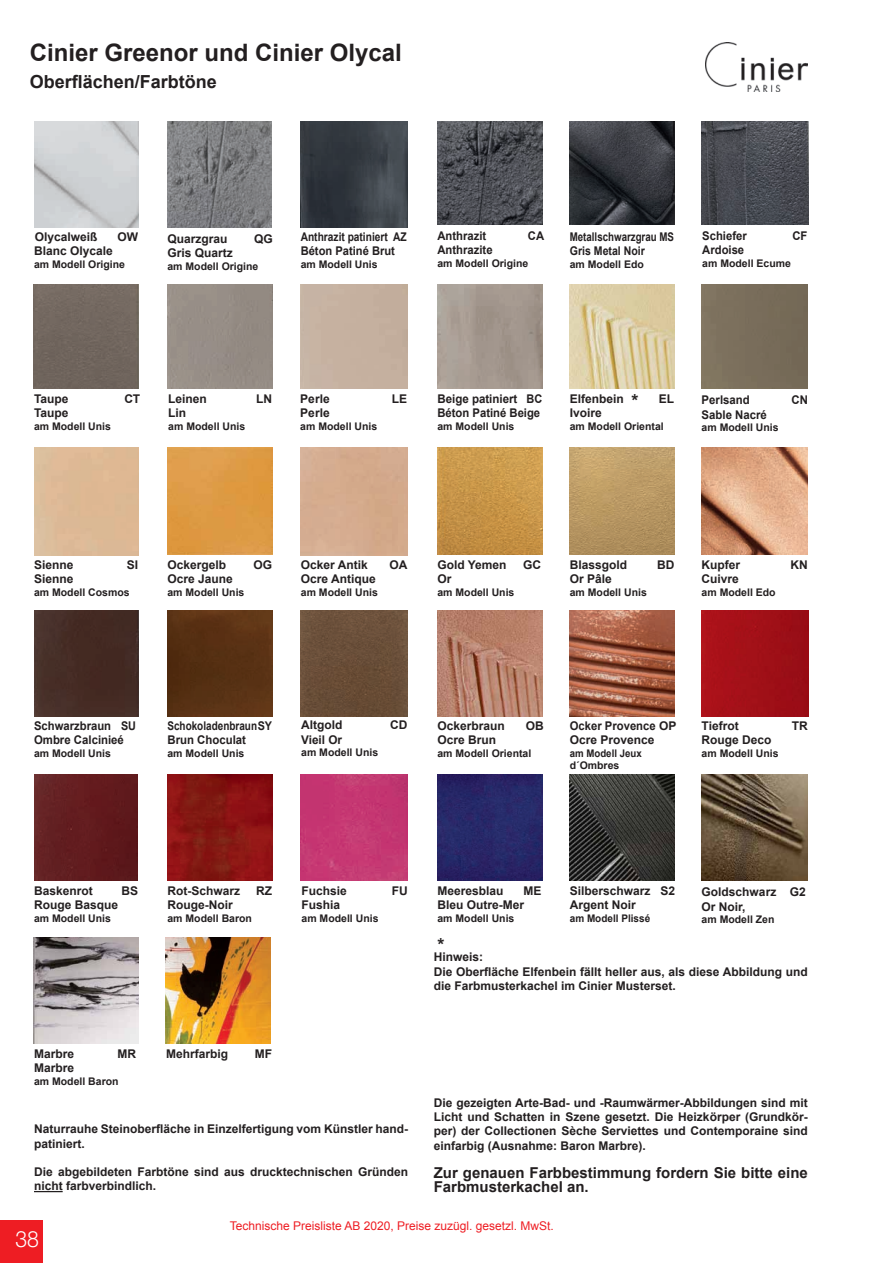
<style>
.page{position:relative;width:893px;height:1263px;background:#fff}
.page>*{position:absolute;margin:0;border:0;box-sizing:border-box;transform-origin:0 0}
.t1{font:700 24px "Arial";color:#231f20}
.t2{font:300 22.5px "Helvetica Neue LT Pro";color:#fff;scale:.94 1}
.t3{font:700 18px "Arial";color:#231f20}
.t4{font:700 15px/14.2px "Arial";color:#231f20}
.t5{font:700 12px/14.2px "Arial";color:#231f20}
.t6{font:700 12px/14.4px "Arial";color:#231f20;scale:.94 1}
.t7{font:12px "Arial";color:#ee1d23}
.t8{font:700 12px/14.4px "Arial";color:#231f20;scale:.85 1}
.t9{font:700 12px/14.4px "Arial";color:#231f20;scale:.96 1}
.t10{font:700 12px/14.4px "Arial";color:#231f20;scale:.81 1}
.t11{font:700 12px/14.4px "Arial";color:#231f20;scale:.83 1}
.t12{font:700 12px "Arial";color:#231f20;scale:.95 1}
.t13{font:700 10.5px "Arial";color:#231f20}
.t14{font:700 10.5px/12.6px "Arial";color:#231f20;scale:.92 1}
.t15{font:700 10.5px "Arial";color:#231f20;scale:.95 1}
</style>
<div class="page">
<img style="left:706px;top:43px;width:102px;height:49px">
<div style="left:0;top:1220px;width:43px;height:43px;background:#ee1d23"></div>
<img style="left:166px;top:937px;width:104px;height:106px">
<img style="left:167px;top:774px;width:105px;height:106px">
<img style="left:437px;top:610px;width:106px;height:107px">
<svg style="left:34px;top:1191px;width:29px;height:1px"></svg>
<img style="left:437px;top:448px;width:106px;height:106px">
<img style="left:570px;top:448px;width:104px;height:106px">
<img style="left:301px;top:610px;width:106px;height:107px">
<img style="left:701px;top:285px;width:107px;height:104px">
<img style="left:300px;top:121px;width:108px;height:107px">
<img style="left:300px;top:774px;width:107px;height:106px">
<img style="left:702px;top:121px;width:106px;height:104px">
<img style="left:570px;top:121px;width:104px;height:104px">
<img style="left:438px;top:121px;width:105px;height:104px">
<img style="left:167px;top:121px;width:105px;height:107px">
<img style="left:34px;top:121px;width:104px;height:107px">
<div style="left:34px;top:285px;width:104px;height:104px;background:#72675f"></div>
<img style="left:570px;top:610px;width:104px;height:107px">
<img style="left:702px;top:448px;width:106px;height:107px">
<img style="left:702px;top:610px;width:106px;height:107px">
<img style="left:34px;top:774px;width:104px;height:106px">
<img style="left:437px;top:774px;width:106px;height:106px">
<img style="left:167px;top:610px;width:105px;height:106px">
<img style="left:34px;top:610px;width:104px;height:107px">
<img style="left:167px;top:448px;width:105px;height:106px">
<img style="left:34px;top:937px;width:104px;height:106px">
<img style="left:570px;top:285px;width:104px;height:104px">
<img style="left:570px;top:774px;width:104px;height:106px">
<img style="left:702px;top:774px;width:106px;height:106px">
<h1 class="t1" style="left:30px;top:36px;width:374px">Cinier Greenor und Cinier Olycal</h1>
<h3 class="t3" style="left:30px;top:69px;width:189px">Oberflächen/Farbtöne</h3>
<p class="t5" style="left:35px;top:229px;width:64px">Olycalweiß</p>
<p class="t5" style="left:118px;top:229px;width:22px">OW</p>
<p class="t5" style="left:34px;top:244px;width:80px">Blanc Olycale</p>
<p class="t13" style="left:34px;top:257px;width:93px">am Modell Origine</p>
<p class="t5" style="left:167px;top:232px;width:62px">Quarzgrau</p>
<p class="t5" style="left:254px;top:232px;width:20px">QG</p>
<p class="t5" style="left:167px;top:246px;width:67px">Gris Quartz</p>
<p class="t13" style="left:167px;top:259px;width:93px">am Modell Origine</p>
<p class="t8" style="left:301px;top:230px;width:126px">Anthrazit patiniert AZ<br>Béton Patiné Brut</p>
<p class="t13" style="left:301px;top:257px;width:79px">am Modell Unis</p>
<p class="t6" style="left:437px;top:229px;width:53px">Anthrazit</p>
<p class="t6" style="left:528px;top:229px;width:19px">CA</p>
<p class="t6" style="left:437px;top:243px;width:60px">Anthrazite</p>
<p class="t13" style="left:437px;top:256px;width:93px">am Modell Origine</p>
<p class="t10" style="left:570px;top:229px;width:130px">Metallschwarzgrau MS<br>Gris Metal Noir</p>
<p class="t13" style="left:570px;top:257px;width:76px">am Modell Edo</p>
<p class="t6" style="left:702px;top:229px;width:49px">Schiefer</p>
<p class="t6" style="left:792px;top:229px;width:17px">CF</p>
<p class="t6" style="left:702px;top:243px;width:46px">Ardoise</p>
<p class="t13" style="left:702px;top:256px;width:90px">am Modell Ecume</p>
<p class="t5" style="left:34px;top:392px;width:36px">Taupe</p>
<p class="t5" style="left:124px;top:392px;width:17px">CT</p>
<p class="t5" style="left:34px;top:406px;width:36px">Taupe</p>
<p class="t13" style="left:34px;top:419px;width:79px">am Modell Unis</p>
<p class="t5" style="left:168px;top:392px;width:40px">Leinen</p>
<p class="t5" style="left:256px;top:392px;width:17px">LN</p>
<p class="t5" style="left:168px;top:406px;width:19px">Lin</p>
<p class="t13" style="left:168px;top:419px;width:79px">am Modell Unis</p>
<p class="t5" style="left:300px;top:392px;width:31px">Perle</p>
<p class="t5" style="left:392px;top:392px;width:17px">LE</p>
<p class="t5" style="left:300px;top:406px;width:31px">Perle</p>
<p class="t13" style="left:300px;top:419px;width:79px">am Modell Unis</p>
<p class="t9" style="left:437px;top:392px;width:111px">Beige patiniert BC<br>Béton Patiné Beige</p>
<p class="t13" style="left:437px;top:419px;width:79px">am Modell Unis</p>
<h3 class="t3" style="left:631px;top:389px;width:9px">*</h3>
<p class="t5" style="left:570px;top:392px;width:56px">Elfenbein</p>
<p class="t5" style="left:659px;top:392px;width:17px">EL</p>
<p class="t5" style="left:570px;top:406px;width:34px">Ivoire</p>
<p class="t13" style="left:570px;top:419px;width:95px">am Modell Oriental</p>
<p class="t12" style="left:702px;top:392px;width:52px">Perlsand</p>
<p class="t12" style="left:791px;top:392px;width:19px">CN</p>
<p class="t12" style="left:702px;top:406px;width:70px">Sable Nacré</p>
<p class="t13" style="left:702px;top:420px;width:79px">am Modell Unis</p>
<p class="t5" style="left:34px;top:558px;width:41px">Sienne</p>
<p class="t5" style="left:127px;top:558px;width:13px">SI</p>
<p class="t5" style="left:34px;top:572px;width:41px">Sienne</p>
<p class="t13" style="left:34px;top:585px;width:97px">am Modell Cosmos</p>
<p class="t5" style="left:167px;top:558px;width:60px">Ockergelb</p>
<p class="t5" style="left:253px;top:558px;width:20px">OG</p>
<p class="t5" style="left:167px;top:572px;width:67px">Ocre Jaune</p>
<p class="t13" style="left:167px;top:585px;width:79px">am Modell Unis</p>
<p class="t5" style="left:301px;top:558px;width:68px">Ocker Antik</p>
<p class="t5" style="left:390px;top:558px;width:19px">OA</p>
<p class="t5" style="left:301px;top:572px;width:76px">Ocre Antique</p>
<p class="t13" style="left:301px;top:585px;width:79px">am Modell Unis</p>
<p class="t5" style="left:437px;top:558px;width:71px">Gold Yemen</p>
<p class="t5" style="left:523px;top:558px;width:19px">GC</p>
<p class="t5" style="left:437px;top:572px;width:16px">Or</p>
<p class="t13" style="left:437px;top:585px;width:79px">am Modell Unis</p>
<p class="t5" style="left:570px;top:558px;width:59px">Blassgold</p>
<p class="t5" style="left:657px;top:558px;width:19px">BD</p>
<p class="t5" style="left:570px;top:572px;width:44px">Or Pâle</p>
<p class="t13" style="left:570px;top:585px;width:79px">am Modell Unis</p>
<p class="t5" style="left:702px;top:558px;width:40px">Kupfer</p>
<p class="t5" style="left:791px;top:558px;width:19px">KN</p>
<p class="t5" style="left:702px;top:572px;width:39px">Cuivre</p>
<p class="t13" style="left:702px;top:585px;width:76px">am Modell Edo</p>
<p class="t6" style="left:34px;top:718px;width:110px">Schwarzbraun SU<br>Ombre Calcinieé</p>
<p class="t13" style="left:34px;top:746px;width:79px">am Modell Unis</p>
<p class="t11" style="left:167px;top:718px;width:128px">SchokoladenbraunSY<br>Brun Choculat</p>
<p class="t13" style="left:167px;top:746px;width:79px">am Modell Unis</p>
<p class="t5" style="left:301px;top:718px;width:43px">Altgold</p>
<p class="t5" style="left:390px;top:718px;width:19px">CD</p>
<p class="t5" style="left:301px;top:733px;width:42px">Vieil Or</p>
<p class="t13" style="left:301px;top:746px;width:79px">am Modell Unis</p>
<p class="t5" style="left:437px;top:718px;width:69px">Ockerbraun</p>
<p class="t5" style="left:526px;top:718px;width:19px">OB</p>
<p class="t5" style="left:437px;top:733px;width:60px">Ocre Brun</p>
<p class="t13" style="left:437px;top:746px;width:95px">am Modell Oriental</p>
<p class="t6" style="left:570px;top:718px;width:115px">Ocker Provence OP<br>Ocre Provence</p>
<p class="t14" style="left:570px;top:747px;width:80px">am Modell Jeux d´Ombres</p>
<p class="t5" style="left:702px;top:718px;width:39px">Tiefrot</p>
<p class="t5" style="left:792px;top:718px;width:17px">TR</p>
<p class="t5" style="left:702px;top:733px;width:72px">Rouge Deco</p>
<p class="t13" style="left:702px;top:746px;width:79px">am Modell Unis</p>
<p class="t5" style="left:34px;top:883px;width:60px">Baskenrot</p>
<p class="t5" style="left:122px;top:883px;width:18px">BS</p>
<p class="t5" style="left:34px;top:898px;width:86px">Rouge Basque</p>
<p class="t13" style="left:34px;top:911px;width:79px">am Modell Unis</p>
<p class="t5" style="left:167px;top:884px;width:74px">Rot-Schwarz</p>
<p class="t5" style="left:256px;top:884px;width:17px">RZ</p>
<p class="t5" style="left:167px;top:898px;width:67px">Rouge-Noir</p>
<p class="t13" style="left:167px;top:911px;width:86px">am Modell Baron</p>
<p class="t5" style="left:302px;top:883px;width:47px">Fuchsie</p>
<p class="t5" style="left:392px;top:883px;width:17px">FU</p>
<p class="t5" style="left:302px;top:898px;width:40px">Fushia</p>
<p class="t13" style="left:302px;top:911px;width:79px">am Modell Unis</p>
<p class="t5" style="left:34px;top:1046px;width:42px">Marbre</p>
<p class="t5" style="left:117px;top:1046px;width:20px">MR</p>
<p class="t5" style="left:34px;top:1061px;width:42px">Marbre</p>
<p class="t13" style="left:34px;top:1074px;width:86px">am Modell Baron</p>
<p class="t5" style="left:166px;top:1046px;width:64px">Mehrfarbig</p>
<p class="t5" style="left:255px;top:1046px;width:19px">MF</p>
<p class="t5" style="left:34px;top:1122px;width:376px">Naturrauhe Steinoberfläche in Einzelfertigung vom Künstler hand&shy;patiniert.</p>
<p class="t5" style="left:34px;top:1165px;width:376px">Die abgebildeten Farbtöne sind aus drucktechnischen Gründen nicht farbverbindlich.</p>
<p class="t5" style="left:437px;top:883px;width:106px;text-indent:86px">ME<br>Bleu Outre-Mer</p>
<p class="t13" style="left:437px;top:911px;width:79px">am Modell Unis</p>
<p class="t5" style="left:437px;top:883px;width:68px">Meeresblau</p>
<p class="t5" style="left:570px;top:883px;width:107px">Silberschwarz S2<br>Argent Noir</p>
<p class="t15" style="left:570px;top:911px;width:86px">am Modell Plissé</p>
<p class="t5" style="left:702px;top:885px;width:106px">Goldschwarz G2<br>Or Noir,</p>
<p class="t13" style="left:702px;top:912px;width:74px">am Modell Zen</p>
<h3 class="t3" style="left:437px;top:932px;width:9px">*</h3>
<p class="t5" style="left:434px;top:950px;width:376px">Hinweis:<br>Die Oberfläche Elfenbein fällt heller aus, als diese Abbildung und die Farbmusterkachel im Cinier Musterset.</p>
<p class="t5" style="left:434px;top:1096px;width:376px;text-align:justify">Die gezeigten Arte-Bad- und -Raumwärmer-Abbildungen sind mit Licht und Schatten in Szene gesetzt. Die Heizkörper (Grundkör&shy;per) der Collectionen Sèche Serviettes und Contemporaine sind einfarbig (Ausnahme: Baron Marbre).</p>
<p class="t4" style="left:434px;top:1166px;width:376px">Zur genauen Farbbestimmung fordern Sie bitte eine<br>Farbmusterkachel an.</p>
<h2 class="t2" style="left:15px;top:1225px;width:27px">38</h2>
<p class="t7" style="left:230px;top:1218px;width:326px">Technische Preisliste AB 2020, Preise zuzügl. gesetzl. MwSt.</p>
</div>
